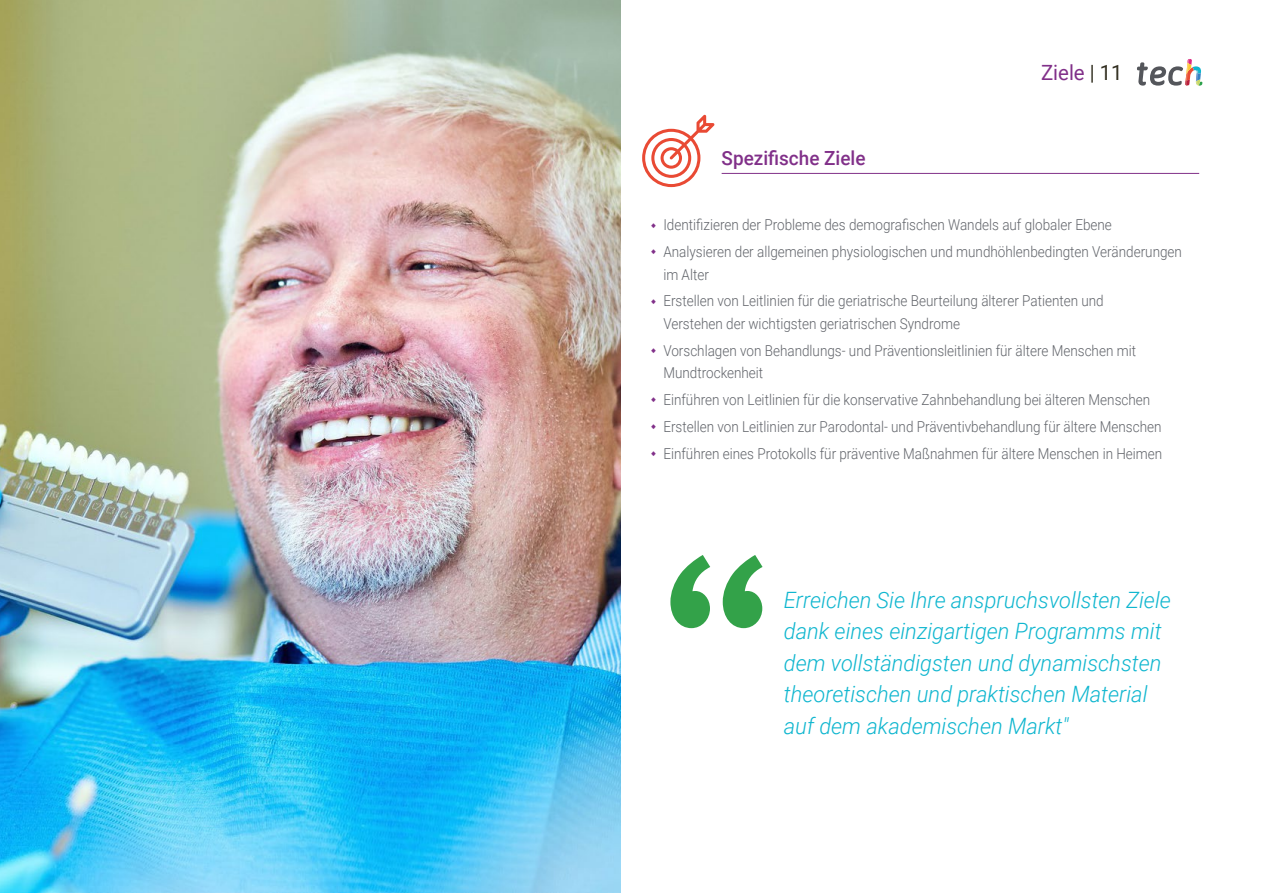
<style>
.page{position:relative;width:1263px;height:893px;background:#fff}
.page>*{position:absolute;margin:0;border:0;box-sizing:border-box;transform-origin:0 0}
.t1{font:italic 300 22.5px/31.5px "Roboto";color:#0fb6cf}
.t2{font:21px "Roboto";color:#813089}
.t3{font:500 19.5px "Roboto";color:#813089}
.t4{font:300 15px/26.7px "Roboto";color:#61646a;scale:.9 1}
.s1{color:#312e20}
</style>
<div class="page">
<svg style="left:642px;top:115px;width:72px;height:72px"></svg>
<hr style="left:722px;top:173px;width:477px;height:1px;background:#813089">
<svg style="left:1137px;top:59px;width:65px;height:27px"></svg>
<img style="left:0;top:0;width:621px;height:893px">
<svg style="left:670px;top:555px;width:92px;height:73px"></svg>
<h3 class="t3" style="left:722px;top:144px;width:145px">Spezifische Ziele</h3>
<h2 class="t2" style="left:1041px;top:57px;width:83px">Ziele <span class="s1">| 11</span></h2>
<p class="t4" style="left:663px;top:211px;width:578px">Identifizieren der Probleme des demografischen Wandels auf globaler Ebene<br>Analysieren der allgemeinen physiologischen und mundhöhlenbedingten Veränderungen</p>
<p class="t4" style="left:663px;top:260px;width:491px">im Alter<br>Erstellen von Leitlinien für die geriatrische Beurteilung älterer Patienten und</p>
<p class="t4" style="left:663px;top:310px;width:527px">Verstehen der wichtigsten geriatrischen Syndrome<br>Vorschlagen von Behandlungs- und Präventionsleitlinien für ältere Menschen mit</p>
<p class="t4" style="left:663px;top:359px;width:556px">Mundtrockenheit<br>Einführen von Leitlinien für die konservative Zahnbehandlung bei älteren Menschen Erstellen von Leitlinien zur Parodontal- und Präventivbehandlung für ältere Menschen Einführen eines Protokolls für präventive Maßnahmen für ältere Menschen in Heimen</p>
<h1 class="t1" style="left:784px;top:583px;width:389px">Erreichen Sie Ihre anspruchsvollsten Ziele dank eines einzigartigen Programms mit dem vollständigsten und dynamischsten theoretischen und praktischen Material auf dem akademischen Markt"</h1>
</div>
